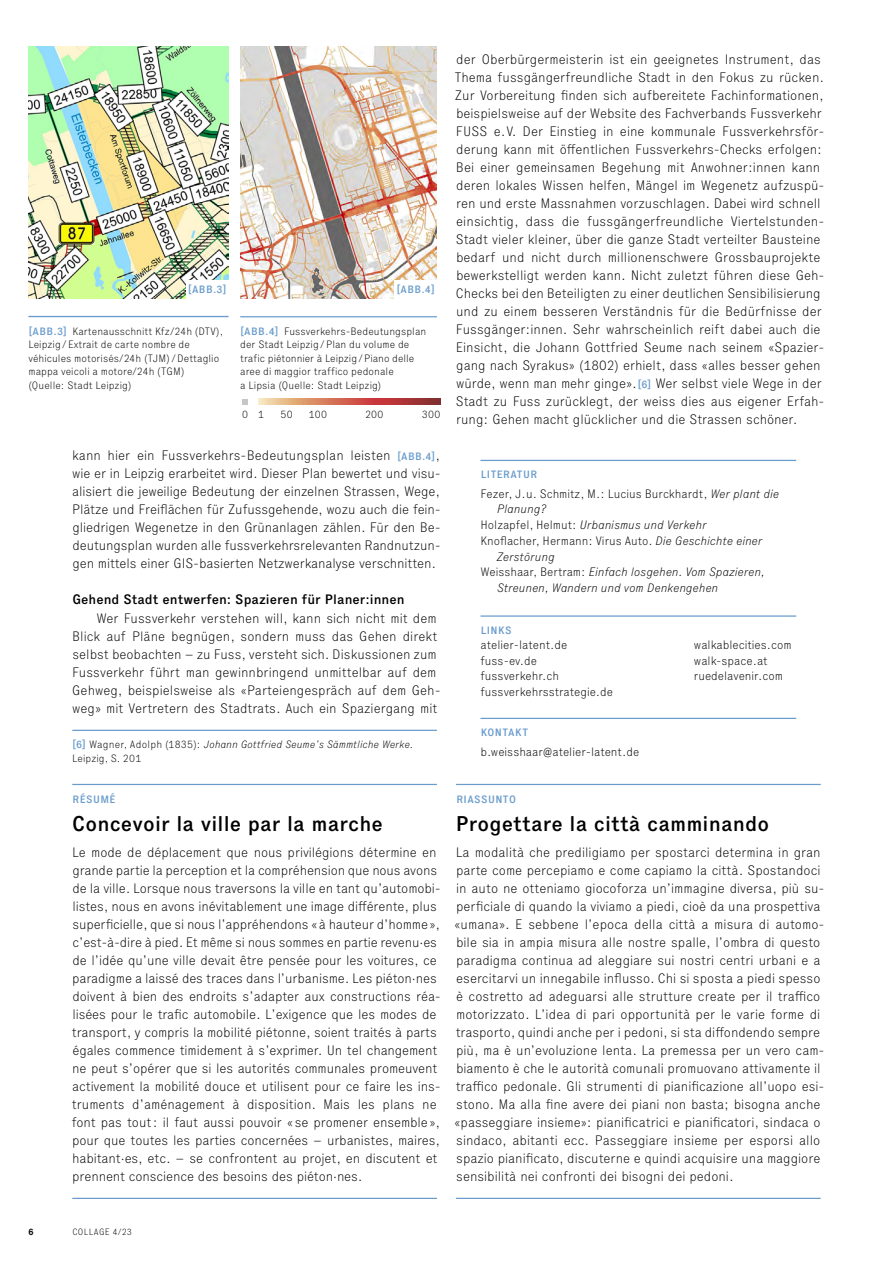
<style>
.page{position:relative;width:893px;height:1263px;background:#fff}
.page>*{position:absolute;margin:0;border:0;box-sizing:border-box;transform-origin:0 0}
.t1{font:500 21px "Executive 65";letter-spacing:.005em;color:#000}
.t2{font:100 13.5px/18px "Executive 35";color:#000}
.t3{font:500 13.5px "Executive 65";color:#000}
.t4{font:100 12px/15.8px "Executive 35";color:#000}
.t5{font:12px/15.8px "Executive 36 Thin It";color:#000}
.t6{font:100 10.5px/13.5px "Executive 35";letter-spacing:.005em;color:#000}
.t7{font:10.5px "Executive 36 Thin It";letter-spacing:.005em;color:#000}
.t8{font:500 10.5px "Executive 65";letter-spacing:.035em;color:#699ccc}
.t9{font:100 9px "Executive 35";letter-spacing:.04em;color:#000}
.t10{font:700 9px "Executive 75";color:#000}
.s1{font-family:"Executive 65";font-weight:500;color:#699ccc}
.s2{font-family:"Executive 65";font-weight:500;font-size:10.5px;color:#699ccc}
.s3{font-family:"Executive 35";font-weight:100}
.s4{font-family:"Executive 36 Thin It";font-weight:400}
</style>
<div class="page">
<hr style="left:72px;top:784px;width:365px;height:1px;background:#699ccc">
<hr style="left:72px;top:1198px;width:365px;height:1px;background:#699ccc">
<img style="left:240px;top:47px;width:197px;height:251px">
<img style="left:28px;top:47px;width:201px;height:251px">
<hr style="left:240px;top:316px;width:197px;height:1px;background:#699ccc">
<hr style="left:28px;top:316px;width:201px;height:1px;background:#699ccc">
<hr style="left:480px;top:460px;width:316px;height:1px;background:#699ccc">
<hr style="left:480px;top:615px;width:316px;height:2px;background:#699ccc">
<hr style="left:72px;top:730px;width:365px;height:1px;background:#699ccc">
<img style="left:259px;top:399px;width:181px;height:6px">
<div style="left:186px;top:280px;width:43px;height:18px;background:#fff"></div>
<div style="left:394px;top:280px;width:43px;height:18px;background:#fff"></div>
<svg style="left:242px;top:399px;width:6px;height:6px"></svg>
<hr style="left:456px;top:784px;width:365px;height:1px;background:#699ccc">
<hr style="left:456px;top:1198px;width:365px;height:1px;background:#699ccc">
<hr style="left:480px;top:718px;width:316px;height:1px;background:#699ccc">
<p class="t8" style="left:188px;top:283px;width:40px">[ABB.3]</p>
<p class="t8" style="left:396px;top:283px;width:40px">[ABB.4]</p>
<p class="t6" style="left:28px;top:324px;width:196px"><span class="s1">[ABB.3]</span> Kartenausschnitt Kfz/24h (DTV), Leipzig/ Extrait de carte nombre de véhicules motorisés/24h (TJM) /Dettaglio mappa veicoli a motore/24h (TGM) (Quelle: Stadt Leipzig)</p>
<p class="t6" style="left:240px;top:324px;width:188px"><span class="s1">[ABB.4]</span> Fussverkehrs-Bedeutungsplan der Stadt Leipzig/Plan du volume de trafic piétonnier à Leipzig/Piano delle aree di maggior traffico pedonale<br>a Lipsia (Quelle: Stadt Leipzig)</p>
<p class="t6" style="left:242px;top:407px;width:24px">0 1</p>
<p class="t6" style="left:280px;top:407px;width:14px">50</p>
<p class="t6" style="left:309px;top:407px;width:20px">100</p>
<p class="t6" style="left:365px;top:407px;width:20px">200</p>
<p class="t6" style="left:422px;top:407px;width:20px">300</p>
<p class="t2" style="left:72px;top:447px;width:370px;text-align:justify">kann hier ein Fussverkehrs-Bedeutungsplan leisten <span class="s2">[ABB.4]</span>, wie er in Leipzig erarbeitet wird. Dieser Plan bewertet und visu&shy;alisiert die jeweilige Bedeutung der einzelnen Strassen, Wege, Plätze und Freiflächen für Zufussgehende, wozu auch die fein&shy;gliedrigen Wegenetze in den Grünanlagen zählen. Für den Be&shy;deutungsplan wurden alle fussverkehrsrelevanten Randnutzun&shy;gen mittels einer GIS-basierten Netzwerkanalyse verschnitten.</p>
<p class="t3" style="left:72px;top:591px;width:334px">Gehend Stadt entwerfen: Spazieren für Planer:innen</p>
<p class="t2" style="left:72px;top:609px;width:370px;text-indent:24px">Wer Fussverkehr verstehen will, kann sich nicht mit dem Blick auf Pläne begnügen, sondern muss das Gehen direkt selbst beobachten – zu Fuss, versteht sich. Diskussionen zum Fussverkehr führt man gewinnbringend unmittelbar auf dem Gehweg, beispielsweise als «Parteiengespräch auf dem Geh&shy;weg» mit Vertretern des Stadtrats. Auch ein Spaziergang mit</p>
<p class="t7" style="left:72px;top:738px;width:343px"><span class="s1">[6]</span> <span class="s3">Wagner, Adolph (1835):</span> Johann Gottfried Seume’s Sämmtliche Werke.</p>
<p class="t6" style="left:72px;top:751px;width:71px">Leipzig, S. 201</p>
<p class="t8" style="left:73px;top:792px;width:44px">RÉSUMÉ</p>
<h1 class="t1" style="left:72px;top:810px;width:312px">Concevoir la ville par la marche</h1>
<p class="t2" style="left:72px;top:843px;width:370px">Le mode de déplacement que nous privilégions détermine en grande partie la perception et la compréhension que nous avons de la ville. Lorsque nous traversons la ville en tant qu’automobi&shy;listes, nous en avons inévitablement une image différente, plus superficielle, que si nous l’appréhendons «à hauteur d’homme», c’est-à-dire à pied. Et même si nous sommes en partie revenu·es de l’idée qu’une ville devait être pensée pour les voitures, ce paradigme a laissé des traces dans l’urbanisme. Les piéton·nes doivent à bien des endroits s’adapter aux constructions réa&shy;lisées pour le trafic automobile. L’exigence que les modes de transport, y compris la mobilité piétonne, soient traités à parts égales commence timidement à s’exprimer. Un tel changement ne peut s’opérer que si les autorités communales promeuvent activement la mobilité douce et utilisent pour ce faire les ins&shy;truments d’aménagement à disposition. Mais les plans ne font pas tout: il faut aussi pouvoir «se promener ensemble», pour que toutes les parties concernées – urbanistes, maires, habitant·es, etc. – se confrontent au projet, en discutent et prennent conscience des besoins des piéton·nes.</p>
<p class="t2" style="left:455px;top:51px;width:371px">der Oberbürgermeisterin ist ein geeignetes Instrument, das Thema fussgängerfreundliche Stadt in den Fokus zu rücken.<br>Zur Vorbereitung finden sich aufbereitete Fachinformationen, beispielsweise auf der Website des Fachverbands Fussverkehr FUSS e.V. Der Einstieg in eine kommunale Fussverkehrsför&shy;derung kann mit öffentlichen Fussverkehrs-Checks erfolgen:<br>Bei einer gemeinsamen Begehung mit Anwohner:innen kann deren lokales Wissen helfen, Mängel im Wegenetz aufzuspü&shy;ren und erste Massnahmen vorzuschlagen. Dabei wird schnell einsichtig, dass die fussgängerfreundliche Viertelstunden-Stadt vieler kleiner, über die ganze Stadt verteilter Bausteine bedarf und nicht durch millionenschwere Grossbauprojekte bewerkstelligt werden kann. Nicht zuletzt führen diese Geh-Checks bei den Beteiligten zu einer deutlichen Sensibilisierung und zu einem besseren Verständnis für die Bedürfnisse der Fussgänger:innen. Sehr wahrscheinlich reift dabei auch die Einsicht, die Johann Gottfried Seume nach seinem «Spazier&shy;gang nach Syrakus» (1802) erhielt, dass «alles besser gehen würde, wenn man mehr ginge».<span class="s2">[6]</span> Wer selbst viele Wege in der Stadt zu Fuss zurücklegt, der weiss dies aus eigener Erfah&shy;rung: Gehen macht glücklicher und die Strassen schöner.</p>
<p class="t8" style="left:481px;top:468px;width:58px">LITERATUR</p>
<p class="t4" style="left:480px;top:485px;width:300px">Fezer, J.u. Schmitz, M.: Lucius Burckhardt, <span class="s4">Wer plant die</span></p>
<p class="t5" style="left:480px;top:501px;width:228px;text-indent:16px">Planung?<br><span class="s3">Holzapfel, Helmut:</span> Urbanismus und Verkehr</p>
<p class="t4" style="left:480px;top:533px;width:283px">Knoflacher, Hermann: Virus Auto. <span class="s4">Die Geschichte einer</span></p>
<p class="t5" style="left:496px;top:548px;width:60px">Zerstörung</p>
<p class="t5" style="left:480px;top:564px;width:286px"><span class="s3">Weisshaar, Bertram:</span> Einfach losgehen. Vom Spazieren,</p>
<p class="t5" style="left:497px;top:580px;width:223px">Streunen, Wandern und vom Denkengehen</p>
<p class="t8" style="left:481px;top:624px;width:32px">LINKS</p>
<p class="t4" style="left:480px;top:636px;width:134px">atelier-latent.de fuss-ev.de fussverkehr.ch fussverkehrsstrategie.de</p>
<p class="t4" style="left:694px;top:636px;width:99px">walkablecities.com walk-space.at ruedelavenir.com</p>
<p class="t8" style="left:481px;top:726px;width:49px">KONTAKT</p>
<p class="t4" style="left:481px;top:743px;width:160px">b.weisshaar@atelier-latent.de</p>
<p class="t8" style="left:456px;top:792px;width:61px">RIASSUNTO</p>
<h1 class="t1" style="left:456px;top:810px;width:315px">Progettare la città camminando</h1>
<p class="t2" style="left:454px;top:843px;width:372px">La modalità che prediligiamo per spostarci determina in gran parte come percepiamo e come capiamo la città. Spostandoci in auto ne otteniamo giocoforza un’immagine diversa, più su&shy;perficiale di quando la viviamo a piedi, cioè da una prospettiva «umana». E sebbene l’epoca della città a misura di automo&shy;bile sia in ampia misura alle nostre spalle, l’ombra di questo paradigma continua ad aleggiare sui nostri centri urbani e a esercitarvi un innegabile influsso. Chi si sposta a piedi spesso è costretto ad adeguarsi alle strutture create per il traffico motorizzato. L’idea di pari opportunità per le varie forme di trasporto, quindi anche per i pedoni, si sta diffondendo sempre più, ma è un’evoluzione lenta. La premessa per un vero cam&shy;biamento è che le autorità comunali promuovano attivamente il traffico pedonale. Gli strumenti di pianificazione all’uopo esi&shy;stono. Ma alla fine avere dei piani non basta; bisogna anche «passeggiare insieme»: pianificatrici e pianificatori, sindaca o sindaco, abitanti ecc. Passeggiare insieme per esporsi allo spazio pianificato, discuterne e quindi acquisire una maggiore sensibilità nei confronti dei bisogni dei pedoni.</p>
<p class="t10" style="left:28px;top:1225px;width:7px">6</p>
<p class="t9" style="left:72px;top:1226px;width:61px">COLLAGE 4/23</p>
</div>
